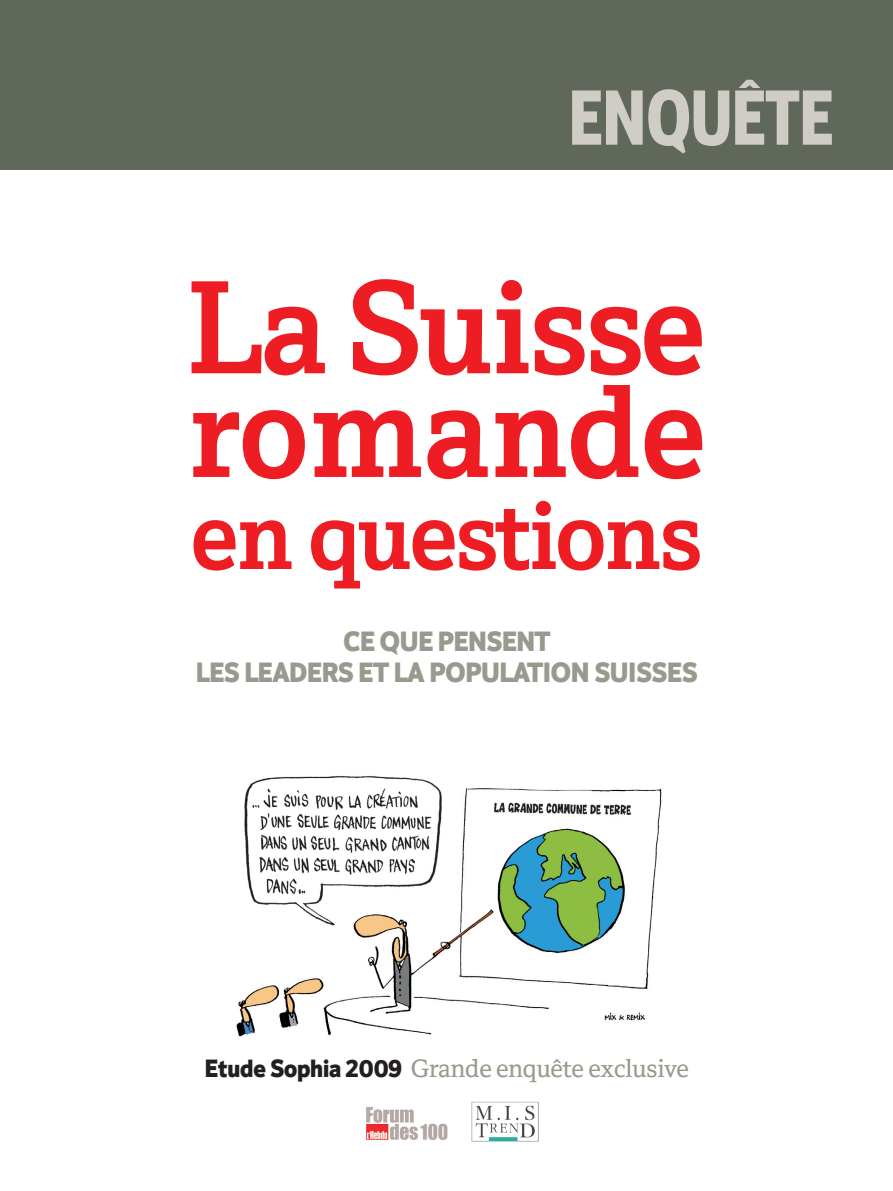
<style>
.page{position:relative;width:893px;height:1191px;background:#fff}
.page>*{position:absolute;margin:0;border:0;box-sizing:border-box;transform-origin:0 0}
.t1{font:700 134.85px/103.6px "Hebdo Egyptian";color:#ee1d23}
.t2{font:700 98.55px "Hebdo Egyptian";letter-spacing:-.01em;color:#ee1d23}
.t3{font:700 79.5px "Hebdo Sans Cond";letter-spacing:-.005em;color:#cfcdc6}
.t4{font:900 28.5px/31.5px "Hebdo Sans";color:#969b8d;text-align:center}
.t5{font:25.5px "Hebdo Text";letter-spacing:-.005em;color:#969b8d}
.s1{font-family:"Hebdo Sans";font-weight:900;color:#231f20}
</style>
<div class="page">
<div style="left:0;top:0;width:893px;height:170px;background:#60685c"></div>
<img style="left:472px;top:1101px;width:66px;height:40px">
<img style="left:365px;top:1107px;width:83px;height:33px">
<img style="left:236px;top:776px;width:426px;height:261px">
<h3 class="t3" style="left:568px;top:75px;width:266px">ENQUÊTE</h3>
<h1 class="t1" style="left:188px;top:286px;width:518px">La Suisse romande</h1>
<h2 class="t2" style="left:192px;top:479px;width:511px">en questions</h2>
<p class="t4" style="left:196px;top:627px;width:503px">CE QUE PENSENT<br>LES LEADERS ET LA POPULATION SUISSES</p>
<p class="t5" style="left:205px;top:1054px;width:485px"><span class="s1">Etude Sophia 2009</span> Grande enquête exclusive</p>
</div>
